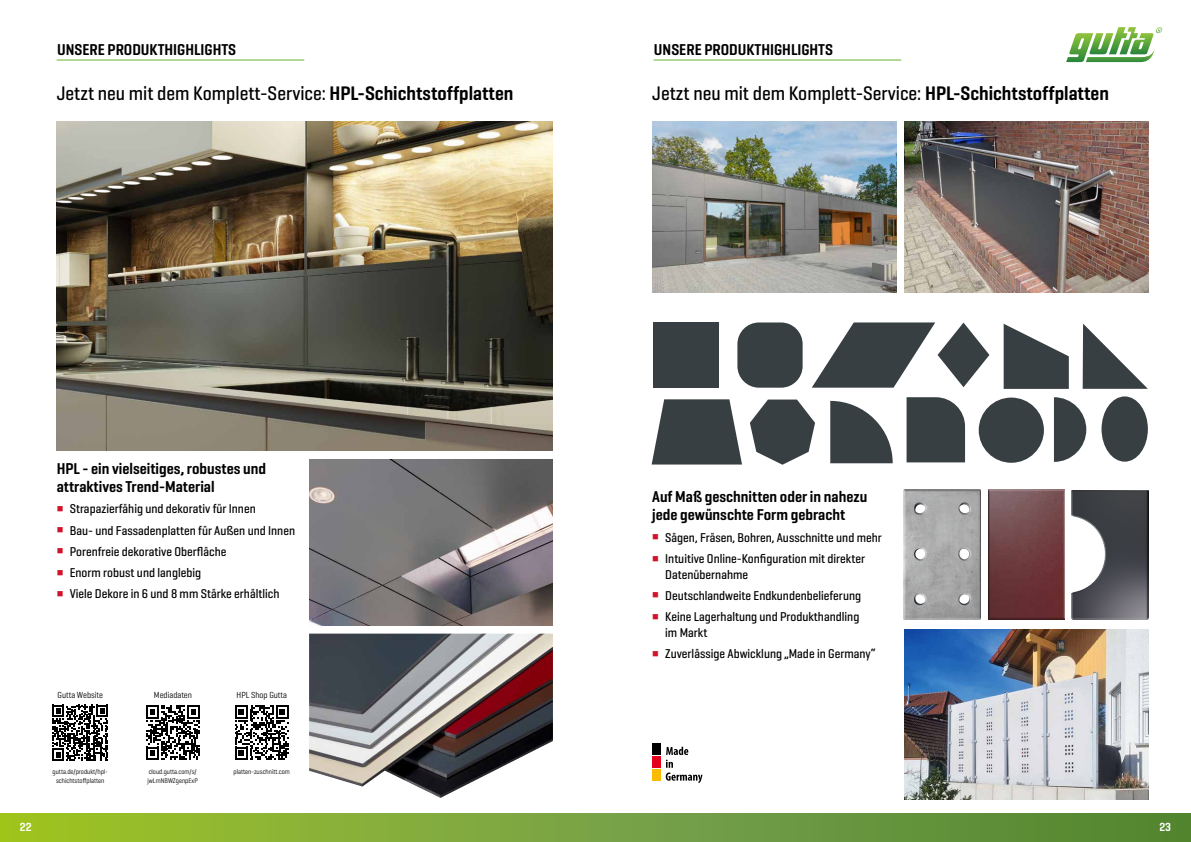
<style>
.page{position:relative;width:1191px;height:842px;background:#fff}
.page>*{position:absolute;margin:0;border:0;box-sizing:border-box;transform-origin:0 0}
.t1{font:500 20px "Geogrotesque Cond";color:#000}
.t2{font:600 16px/18px "Geogrotesque Cond";color:#000}
.t3{font:500 13px/15.6px "Geogrotesque Cond";color:#000}
.t4{font:600 12px "Geogrotesque Cond";color:#fff}
.t5{font:9px "Geogrotesque Cond";color:#000}
.t6{font:7px/8.4px "Geogrotesque Cond";color:#000;text-align:center}
.s1{font-weight:600}
.s2{color:#d1142b}
</style>
<div class="page">
<svg style="left:0;top:814px;width:1191px;height:28px;background:#78a338"></svg>
<img style="left:1138px;top:33px;width:15px;height:16px">
<img style="left:1066px;top:33px;width:23px;height:29px">
<img style="left:1113px;top:27px;width:6px;height:22px">
<img style="left:1119px;top:27px;width:19px;height:22px">
<img style="left:1089px;top:33px;width:24px;height:16px">
<img style="left:1086px;top:49px;width:68px;height:13px">
<svg style="left:1156px;top:27px;width:6px;height:6px"></svg>
<img style="left:652px;top:122px;width:244px;height:170px">
<img style="left:57px;top:122px;width:496px;height:329px">
<img style="left:309px;top:634px;width:244px;height:164px">
<img style="left:309px;top:459px;width:244px;height:166px">
<img style="left:904px;top:122px;width:244px;height:170px">
<img style="left:904px;top:629px;width:244px;height:170px">
<hr style="left:653px;top:60px;width:248px;height:1px;background:#65b32e">
<hr style="left:57px;top:60px;width:247px;height:1px;background:#65b32e">
<svg style="left:146px;top:705px;width:54px;height:55px"></svg>
<svg style="left:235px;top:705px;width:54px;height:55px"></svg>
<svg style="left:52px;top:705px;width:56px;height:55px"></svg>
<div style="left:987px;top:489px;width:79px;height:131px;background:#000;opacity:.75"></div>
<div style="left:903px;top:489px;width:78px;height:131px;background:#000;opacity:.75"></div>
<div style="left:1071px;top:489px;width:78px;height:131px;background:#000;opacity:.75"></div>
<div style="left:653px;top:322px;width:65px;height:66px;background:#373f43"></div>
<div style="left:737px;top:322px;width:65px;height:66px;background:#373f43;border-radius:22px"></div>
<div style="left:978px;top:398px;width:66px;height:65px;background:#373f43;border-radius:50%"></div>
<svg style="left:830px;top:401px;width:62px;height:62px"></svg>
<div style="left:1101px;top:396px;width:46px;height:66px;background:#373f43;border-radius:50%"></div>
<svg style="left:906px;top:397px;width:59px;height:65px;background:#434a4e"></svg>
<svg style="left:750px;top:400px;width:65px;height:65px"></svg>
<svg style="left:1054px;top:397px;width:32px;height:65px"></svg>
<svg style="left:1082px;top:324px;width:65px;height:65px"></svg>
<svg style="left:1003px;top:324px;width:65px;height:65px"></svg>
<svg style="left:811px;top:322px;width:178px;height:66px"></svg>
<svg style="left:651px;top:399px;width:91px;height:65px;background:#555b5f"></svg>
<div style="left:652px;top:743px;width:9px;height:12px;background:#000"></div>
<div style="left:652px;top:756px;width:9px;height:12px;background:#e2001a"></div>
<div style="left:652px;top:769px;width:9px;height:12px;background:#fabb00"></div>
<svg style="left:665px;top:747px;width:37px;height:36px"></svg>
<p class="t2" style="left:57px;top:40px;width:180px">UNSERE PRODUKTHIGHLIGHTS</p>
<p class="t2" style="left:654px;top:40px;width:180px">UNSERE PRODUKTHIGHLIGHTS</p>
<h1 class="t1" style="left:57px;top:81px;width:458px">Jetzt neu mit dem Komplett-Service: <span class="s1">HPL-Schichtstoffplatten</span></h1>
<h1 class="t1" style="left:652px;top:81px;width:458px">Jetzt neu mit dem Komplett-Service: <span class="s1">HPL-Schichtstoffplatten</span></h1>
<p class="t2" style="left:57px;top:459px;width:211px">HPL - ein vielseitiges, robustes und attraktives Trend-Material</p>
<p class="t3" style="left:57px;top:501px;width:201px"><span class="s2">■</span> Strapazierfähig und dekorativ für Innen</p>
<p class="t3" style="left:57px;top:522px;width:240px"><span class="s2">■</span> Bau- und Fassadenplatten für Außen und Innen</p>
<p class="t3" style="left:57px;top:543px;width:171px"><span class="s2">■</span> Porenfreie dekorative Oberfläche</p>
<p class="t3" style="left:57px;top:565px;width:146px"><span class="s2">■</span> Enorm robust und langlebig</p>
<p class="t3" style="left:57px;top:586px;width:224px"><span class="s2">■</span> Viele Dekore in 6 und 8 mm Stärke erhältlich</p>
<p class="t5" style="left:58px;top:690px;width:47px">Gutta Website</p>
<p class="t5" style="left:154px;top:690px;width:40px">Mediadaten</p>
<p class="t5" style="left:236px;top:690px;width:52px">HPL Shop Gutta</p>
<p class="t6" style="left:53px;top:767px;width:57px">gutta.de/produkt/hpl&shy;schichtstoffplatten</p>
<p class="t6" style="left:147px;top:767px;width:52px;text-align:left">cloud.gutta.com/s/ jwLmNBWZgenpExP</p>
<p class="t6" style="left:234px;top:767px;width:58px">platten-zuschnitt.com</p>
<p class="t2" style="left:652px;top:488px;width:217px">Auf Maß geschnitten oder in nahezu jede gewünschte Form gebracht</p>
<p class="t3" style="left:652px;top:529px;width:231px"><span class="s2">■</span> Sägen, Fräsen, Bohren, Ausschnitte und mehr</p>
<p class="t3" style="left:665px;top:550px;width:201px;text-indent:-13px"><span class="s2">■</span> Intuitive Online-Konfiguration mit direkter<br>Datenübernahme</p>
<p class="t3" style="left:652px;top:587px;width:210px"><span class="s2">■</span> Deutschlandweite Endkundenbelieferung</p>
<p class="t3" style="left:665px;top:609px;width:196px;text-indent:-13px"><span class="s2">■</span> Keine Lagerhaltung und Produkthandling im Markt</p>
<p class="t3" style="left:652px;top:645px;width:225px"><span class="s2">■</span> Zuverlässige Abwicklung „Made in Germany“</p>
<p class="t4" style="left:20px;top:819px;width:13px">22</p>
<p class="t4" style="left:1159px;top:819px;width:13px">23</p>
</div>
